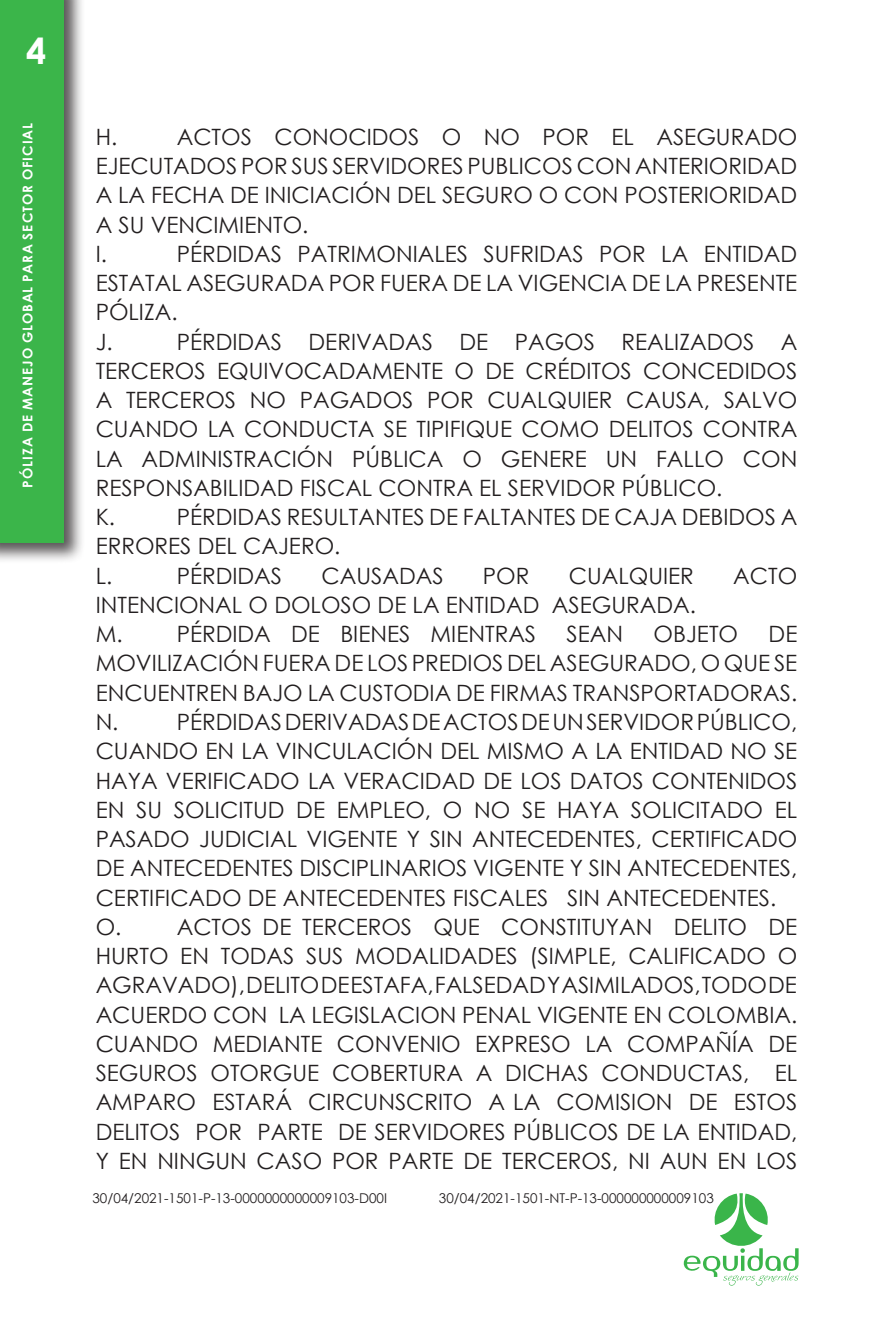
<style>
.page{position:relative;width:893px;height:1340px;background:#fff}
.page>*{position:absolute;margin:0;border:0;box-sizing:border-box;transform-origin:0 0}
.t1{font:700 36px "Century Gothic";color:#fff}
.t2{font:22.5px/29.2px "Century Gothic";color:#231f20;text-align:justify}
.t3{font:13.5px "Century Gothic";color:#231f20}
.t4{font:700 13.5px "Century Gothic";letter-spacing:.07em;color:#fff}
</style>
<div class="page">
<div style="left:0;top:0;width:85px;height:564px;background:#231f20;opacity:.75"></div>
<div style="left:0;top:0;width:64px;height:543px;background:#3bb54a"></div>
<svg style="left:683px;top:1193px;width:116px;height:92px"></svg>
<h1 class="t1" style="left:26px;top:23px;width:22px">4</h1>
<p class="t4" style="left:17px;top:487px;width:366px;rotate:-90deg">PÓLIZA DE MANEJO GLOBAL PARA SECTOR OFICIAL</p>
<p class="t2" style="left:96px;top:122px;width:23px">H.</p>
<p class="t2" style="left:96px;top:122px;width:703px;text-indent:81px">ACTOS CONOCIDOS O NO POR EL ASEGURADO EJECUTADOS POR SUS SERVIDORES PUBLICOS CON ANTERIORIDAD A LA FECHA DE INICIACIÓN DEL SEGURO O CON POSTERIORIDAD A SU VENCIMIENTO.</p>
<p class="t2" style="left:96px;top:239px;width:13px">I.</p>
<p class="t2" style="left:96px;top:239px;width:703px;text-indent:81px">PÉRDIDAS PATRIMONIALES SUFRIDAS POR LA ENTIDAD ESTATAL ASEGURADA POR FUERA DE LA VIGENCIA DE LA PRESENTE PÓLIZA.</p>
<p class="t2" style="left:96px;top:326px;width:19px">J.</p>
<p class="t2" style="left:96px;top:326px;width:703px;text-indent:81px">PÉRDIDAS DERIVADAS DE PAGOS REALIZADOS A TERCEROS EQUIVOCADAMENTE O DE CRÉDITOS CONCEDIDOS A TERCEROS NO PAGADOS POR CUALQUIER CAUSA, SALVO CUANDO LA CONDUCTA SE TIPIFIQUE COMO DELITOS CONTRA LA ADMINISTRACIÓN PÚBLICA O GENERE UN FALLO CON RESPONSABILIDAD FISCAL CONTRA EL SERVIDOR PÚBLICO.</p>
<p class="t2" style="left:96px;top:502px;width:21px">K.</p>
<p class="t2" style="left:96px;top:502px;width:703px;text-indent:81px">PÉRDIDAS RESULTANTES DE FALTANTES DE CAJA DEBIDOS A<br>ERRORES DEL CAJERO.</p>
<p class="t2" style="left:96px;top:560px;width:18px">L.</p>
<p class="t2" style="left:177px;top:560px;width:107px">PÉRDIDAS</p>
<p class="t2" style="left:321px;top:560px;width:124px">CAUSADAS</p>
<p class="t2" style="left:483px;top:560px;width:48px">POR</p>
<p class="t2" style="left:569px;top:560px;width:127px">CUALQUIER</p>
<p class="t2" style="left:733px;top:560px;width:66px">ACTO</p>
<p class="t2" style="left:96px;top:590px;width:602px">INTENCIONAL O DOLOSO DE LA ENTIDAD ASEGURADA.</p>
<p class="t2" style="left:96px;top:619px;width:28px">M.</p>
<p class="t2" style="left:177px;top:619px;width:361px">PÉRDIDA DE BIENES MIENTRAS</p>
<p class="t2" style="left:567px;top:619px;width:58px">SEAN</p>
<p class="t2" style="left:654px;top:619px;width:86px">OBJETO</p>
<p class="t2" style="left:96px;top:619px;width:703px;text-indent:673px">DE MOVILIZACIÓN FUERA DE LOS PREDIOS DEL ASEGURADO, O QUE SE ENCUENTREN BAJO LA CUSTODIA DE FIRMAS TRANSPORTADORAS.</p>
<p class="t2" style="left:96px;top:707px;width:24px">N.</p>
<p class="t2" style="left:96px;top:707px;width:703px;text-indent:81px">PÉRDIDAS DERIVADAS DE ACTOS DE UN SERVIDOR PÚBLICO, CUANDO EN LA VINCULACIÓN DEL MISMO A LA ENTIDAD NO SE HAYA VERIFICADO LA VERACIDAD DE LOS DATOS CONTENIDOS EN SU SOLICITUD DE EMPLEO, O NO SE HAYA SOLICITADO EL PASADO JUDICIAL VIGENTE Y SIN ANTECEDENTES, CERTIFICADO DE ANTECEDENTES DISCIPLINARIOS VIGENTE Y SIN ANTECEDENTES, CERTIFICADO DE ANTECEDENTES FISCALES SIN ANTECEDENTES.</p>
<p class="t2" style="left:96px;top:911px;width:27px">O.</p>
<p class="t2" style="left:96px;top:911px;width:703px;text-indent:81px">ACTOS DE TERCEROS QUE CONSTITUYAN DELITO DE HURTO EN TODAS SUS MODALIDADES (SIMPLE, CALIFICADO O AGRAVADO), DELITO DE ESTAFA, FALSEDAD Y ASIMILADOS, TODO DE ACUERDO CON LA LEGISLACION PENAL VIGENTE EN COLOMBIA.<br>CUANDO MEDIANTE CONVENIO EXPRESO LA COMPAÑÍA DE SEGUROS OTORGUE COBERTURA A DICHAS CONDUCTAS, EL AMPARO ESTARÁ CIRCUNSCRITO A LA COMISION DE ESTOS DELITOS POR PARTE DE SERVIDORES PÚBLICOS DE LA ENTIDAD, Y EN NINGUN CASO POR PARTE DE TERCEROS, NI AUN EN LOS</p>
<p class="t3" style="left:92px;top:1188px;width:296px">30/04/2021-1501-P-13-0000000000009103-D00I</p>
<p class="t3" style="left:439px;top:1188px;width:276px">30/04/2021-1501-NT-P-13-000000000009103</p>
</div>
